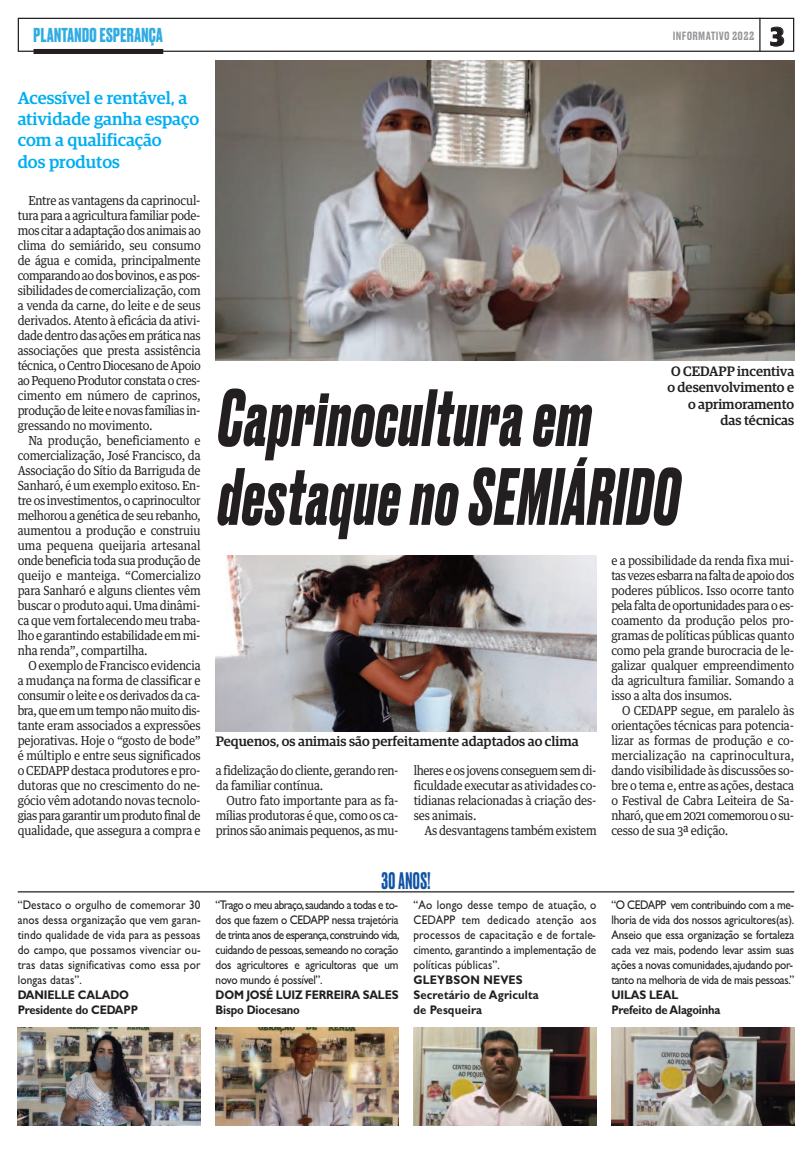
<style>
.page{position:relative;width:812px;height:1149px;background:#fff}
.page>*{position:absolute;margin:0;border:0;box-sizing:border-box;transform-origin:0 0}
.t1{font:italic 700 76.25px/78.8px "Druk";letter-spacing:.025em;color:#231f20;scale:.9 1}
.t2{font:700 26.5px "Guardian Egyp";color:#231f20}
.t3{font:500 22.5px "Druk";letter-spacing:.025em;color:#1054a5;scale:.9 1}
.t4{font:700 18.88px "Druk";letter-spacing:.025em;color:#31ace2}
.t5{font:500 17.5px/21.2px "Guardian Egyp";color:#00aeef}
.t6{font:500 13.75px/16.2px "Guardian Egyp";color:#231f20;text-align:right}
.t7{font:12.5px/15px "Guardian Text Egyp";letter-spacing:-.025em;color:#231f20;text-align:justify;scale:.9 1}
.t8{font:12.5px/15px "Gill Sans";letter-spacing:-.01em;color:#231f20;text-align:justify;scale:.9 1}
.t9{font:700 12.5px/15px "Gill Sans";letter-spacing:-.015em;color:#231f20;scale:.9 1}
.t10{font:700 12.5px/15px "Gill Sans";letter-spacing:.015em;color:#231f20;scale:.9 1}
.t11{font:500 11.25px "Druk Text";letter-spacing:.025em;color:#939598}
</style>
<div class="page">
<div style="left:18px;top:18px;width:776px;height:34px;border:1px solid #231f20"></div>
<div style="left:34px;top:49px;width:129px;height:5px;background:#231f20"></div>
<hr style="left:759px;top:18px;width:1px;height:33px;background:#231f20">
<hr style="left:18px;top:890px;width:776px;height:2px;background:#231f20">
<img style="left:18px;top:1027px;width:183px;height:98px">
<img style="left:216px;top:1027px;width:183px;height:98px">
<img style="left:414px;top:1027px;width:182px;height:98px">
<img style="left:611px;top:1027px;width:183px;height:98px">
<img style="left:216px;top:60px;width:578px;height:300px">
<img style="left:216px;top:555px;width:380px;height:176px">
<h3 class="t4" style="left:34px;top:28px;width:131px">PLANTANDOESPERANÇA</h3>
<h2 class="t2" style="left:770px;top:26px;width:16px">3</h2>
<p class="t11" style="left:672px;top:31px;width:83px">INFORMATIVO 2022</p>
<h3 class="t5" style="left:18px;top:88px;width:183px">Acessível e rentável, a atividade ganha espaço com a qualificação<br>dos produtos</h3>
<p class="t7" style="left:18px;top:194px;width:205px;text-indent:11px">Entre as vantagens da caprinocul&shy;tura para a agricultura familiar pode&shy;mos citar a adaptação dos animais ao clima do semiárido, seu consumo de água e comida, principalmente comparando ao dos bovinos, e as pos&shy;sibilidades de comercialização, com a venda da carne, do leite e de seus derivados. Atento à eficácia da ativi&shy;dade dentro das ações em prática nas associações que presta assistência técnica, o Centro Diocesano de Apoio ao Pequeno Produtor constata o cres&shy;cimento em número de caprinos, produção de leite e novas famílias in&shy;gressando no movimento.</p>
<p class="t7" style="left:18px;top:434px;width:205px;text-indent:11px">Na produção, beneficiamento e comercialização, José Francisco, da Associação do Sítio da Barriguda de Sanharó, é um exemplo exitoso. En&shy;tre os investimentos, o caprinocultor melhorou a genética de seu rebanho, aumentou a produção e construiu uma pequena queijaria artesanal onde beneficia toda sua produção de queijo e manteiga. “Comercializo para Sanharó e alguns clientes vêm buscar o produto aqui. Uma dinâmi&shy;ca que vem fortalecendo meu traba&shy;lho e garantindo estabilidade em mi&shy;nha renda”, compartilha.</p>
<p class="t7" style="left:18px;top:659px;width:205px;text-indent:11px">O exemplo de Francisco evidencia a mudança na forma de classificar e consumir o leite e os derivados da ca&shy;bra, que em um tempo não muito dis&shy;tante eram associados a expressões pejorativas. Hoje o “gosto de bode” é múltiplo e entre seus significados o CEDAPP destaca produtores e pro&shy;dutoras que no crescimento do ne&shy;gócio vêm adotando novas tecnolo&shy;gias para garantir um produto final de qualidade, que assegura a compra e</p>
<p class="t8" style="left:18px;top:897px;width:205px">“Destaco o orgulho de comemorar 30 anos dessa organização que vem garan&shy;tindo qualidade de vida para as pessoas do campo, que possamos vivenciar ou&shy;tras datas significativas como essa por longas datas”.</p>
<p class="t9" style="left:18px;top:987px;width:135px">DANIELLE CALADO<br>Presidente do CEDAPP</p>
<p class="t6" style="left:667px;top:364px;width:128px">O CEDAPP incentiva o desenvolvimento e o aprimoramento das técnicas</p>
<h1 class="t1" style="left:218px;top:385px;width:513px">Caprinocultura em destaquenoSEMIÁRIDO</h1>
<p class="t6" style="left:216px;top:734px;width:364px">Pequenos, os animais são perfeitamente adaptados ao clima</p>
<p class="t7" style="left:216px;top:764px;width:204px">a fidelização do cliente, gerando ren&shy;da familiar contínua.</p>
<p class="t7" style="left:216px;top:794px;width:204px;text-indent:11px">Outro fato importante para as fa&shy;mílias produtoras é que, como os ca&shy;prinos são animais pequenos, as mu-</p>
<p class="t7" style="left:413px;top:764px;width:204px">lheres e os jovens conseguem sem di&shy;ficuldade executar as atividades co&shy;tidianas relacionadas à criação des&shy;ses animais.</p>
<p class="t7" style="left:424px;top:824px;width:193px">As desvantagens também existem</p>
<h3 class="t3" style="left:381px;top:872px;width:56px">30ANOS!</h3>
<p class="t8" style="left:215px;top:897px;width:206px">“Trago o meu abraço,saudando a todas e to&shy;dos que fazem o CEDAPP nessa trajetória de trinta anos de esperança,construindo vida, cuidando de pessoas,semeando no coração dos agricultores e agricultoras que um novo mundo é possível”.</p>
<p class="t9" style="left:215px;top:987px;width:205px">DOM JOSÉ LUIZ FERREIRA SALES<br>Bispo Diocesano</p>
<p class="t8" style="left:413px;top:897px;width:205px">“Ao longo desse tempo de atuação, o CEDAPP tem dedicado atenção aos processos de capacitação e de fortale&shy;cimento, garantindo a implementação de políticas públicas”.</p>
<p class="t10" style="left:413px;top:972px;width:141px">GLEYBSON NEVES<br>Secretário de Agriculta de Pesqueira</p>
<p class="t7" style="left:611px;top:554px;width:205px">e a possibilidade da renda fixa mui&shy;tas vezes esbarra na falta de apoio dos poderes públicos. Isso ocorre tanto pela falta de oportunidades para o es&shy;coamento da produção pelos pro&shy;gramas de políticas públicas quanto como pela grande burocracia de le&shy;galizar qualquer empreendimento da agricultura familiar. Somando a isso a alta dos insumos.</p>
<p class="t7" style="left:611px;top:704px;width:205px;text-indent:11px">O CEDAPP segue, em paralelo às orientações técnicas para potencia&shy;lizar as formas de produção e co&shy;mercialização na caprinocultura, dando visibilidade às discussões so&shy;bre o tema e, entre as ações, destaca o Festival de Cabra Leiteira de Sa&shy;nharó, que em 2021 comemorou o su&shy;cesso de sua 3ª edição.</p>
<p class="t8" style="left:611px;top:897px;width:205px">“O CEDAPP vem contribuindo com a me&shy;lhoria de vida dos nossos agricultores(as).<br>Anseio que essa organização se fortaleza cada vez mais, podendo levar assim suas ações a novas comunidades,ajudando por&shy;tanto na melhoria de vida de mais pessoas.”</p>
<p class="t9" style="left:611px;top:987px;width:123px">UILAS LEAL<br>Prefeito de Alagoinha</p>
</div>
